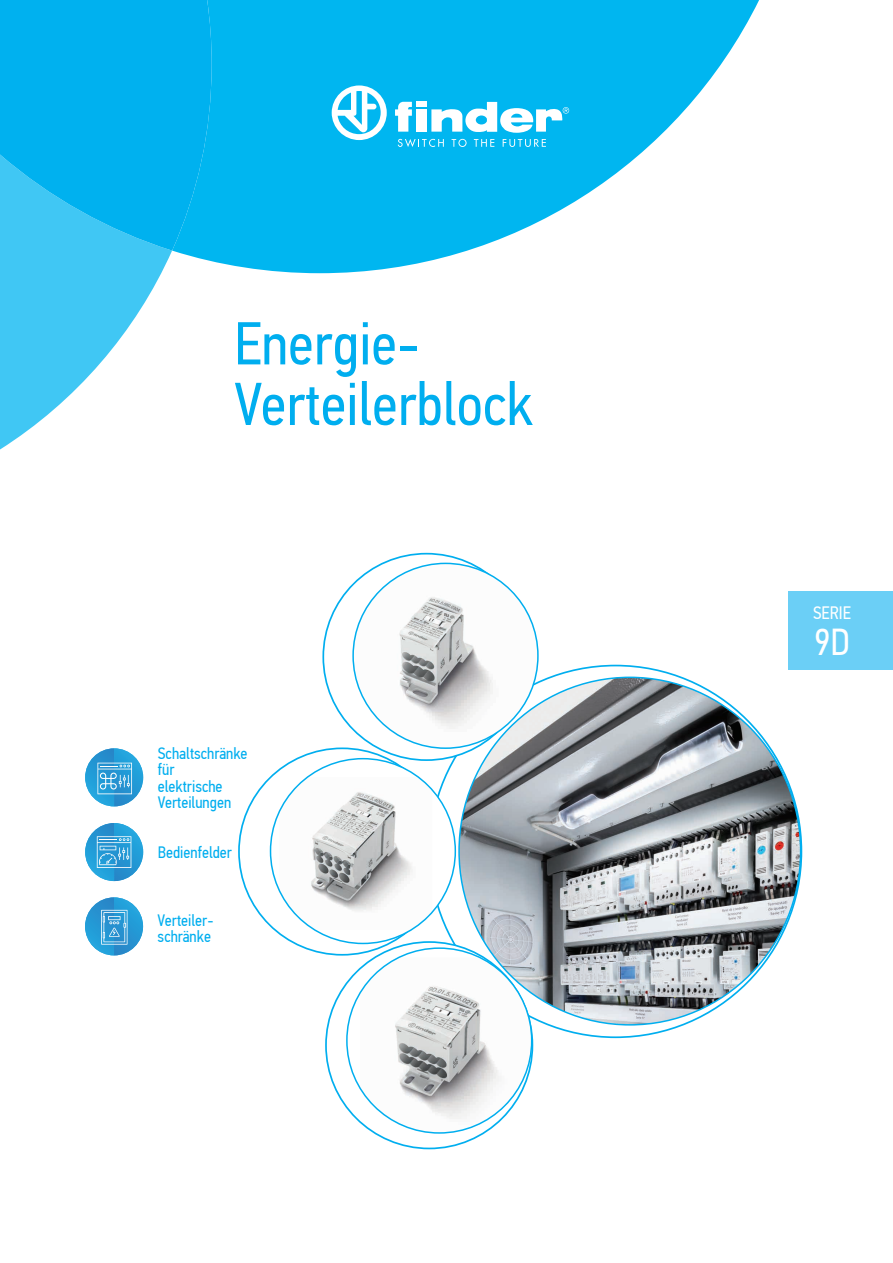
<style>
.page{position:relative;width:893px;height:1263px;background:#fff}
.page>*{position:absolute;margin:0;border:0;box-sizing:border-box;transform-origin:0 0}
.t1{font:60.6px/60.6px "PF Din Text Cond Pro";color:#00aeef}
.t2{font:37.5px "PF Din Text Cond Pro";color:#fff}
.t3{font:18px "PF Din Text Cond Pro";color:#fff}
.t4{font:16.5px/16.5px "PF Din Text Cond Pro";color:#00aeef}
</style>
<div class="page">
<img style="left:85px;top:897px;width:58px;height:58px">
<svg style="left:101px;top:910px;width:26px;height:34px"></svg>
<div style="left:788px;top:591px;width:105px;height:79px;background:#6bcff6"></div>
<svg style="left:173px;top:0;width:586px;height:273px;fill:#00b6f0"></svg>
<svg style="left:0;top:251px;width:172px;height:198px;fill:#40c7f4"></svg>
<svg style="left:0;top:0;width:212px;height:251px;background:#08b4ef"></svg>
<svg style="left:547px;top:665px;width:255px;height:373px"></svg>
<svg style="left:539px;top:676px;width:262px;height:349px"></svg>
<img style="left:85px;top:823px;width:58px;height:58px">
<svg style="left:97px;top:836px;width:34px;height:32px"></svg>
<img style="left:85px;top:748px;width:58px;height:58px">
<svg style="left:97px;top:763px;width:35px;height:31px"></svg>
<svg style="left:332px;top:85px;width:55px;height:55px"></svg>
<svg style="left:431px;top:102px;width:138px;height:31px"></svg>
<svg style="left:395px;top:102px;width:17px;height:30px"></svg>
<div style="left:416px;top:109px;width:10px;height:23px;background:#fff"></div>
<div style="left:416px;top:102px;width:10px;height:5px;background:#fff"></div>
<svg style="left:398px;top:139px;width:46px;height:8px"></svg>
<svg style="left:452px;top:139px;width:15px;height:8px"></svg>
<svg style="left:474px;top:139px;width:20px;height:8px"></svg>
<svg style="left:503px;top:139px;width:43px;height:8px"></svg>
<svg style="left:238px;top:553px;width:301px;height:596px"></svg>
<h1 class="t1" style="left:234px;top:313px;width:301px">Energie-<br>Verteilerblock</h1>
<p class="t4" style="left:158px;top:745px;width:91px">Schaltschränke für<br>elektrische<br>Verteilungen</p>
<p class="t4" style="left:158px;top:844px;width:76px">Bedienfelder</p>
<p class="t4" style="left:158px;top:912px;width:57px">Verteiler&shy;schränke</p>
<p class="t3" style="left:813px;top:602px;width:39px">SЕRIE</p>
<h2 class="t2" style="left:814px;top:620px;width:38px">9D</h2>
</div>
